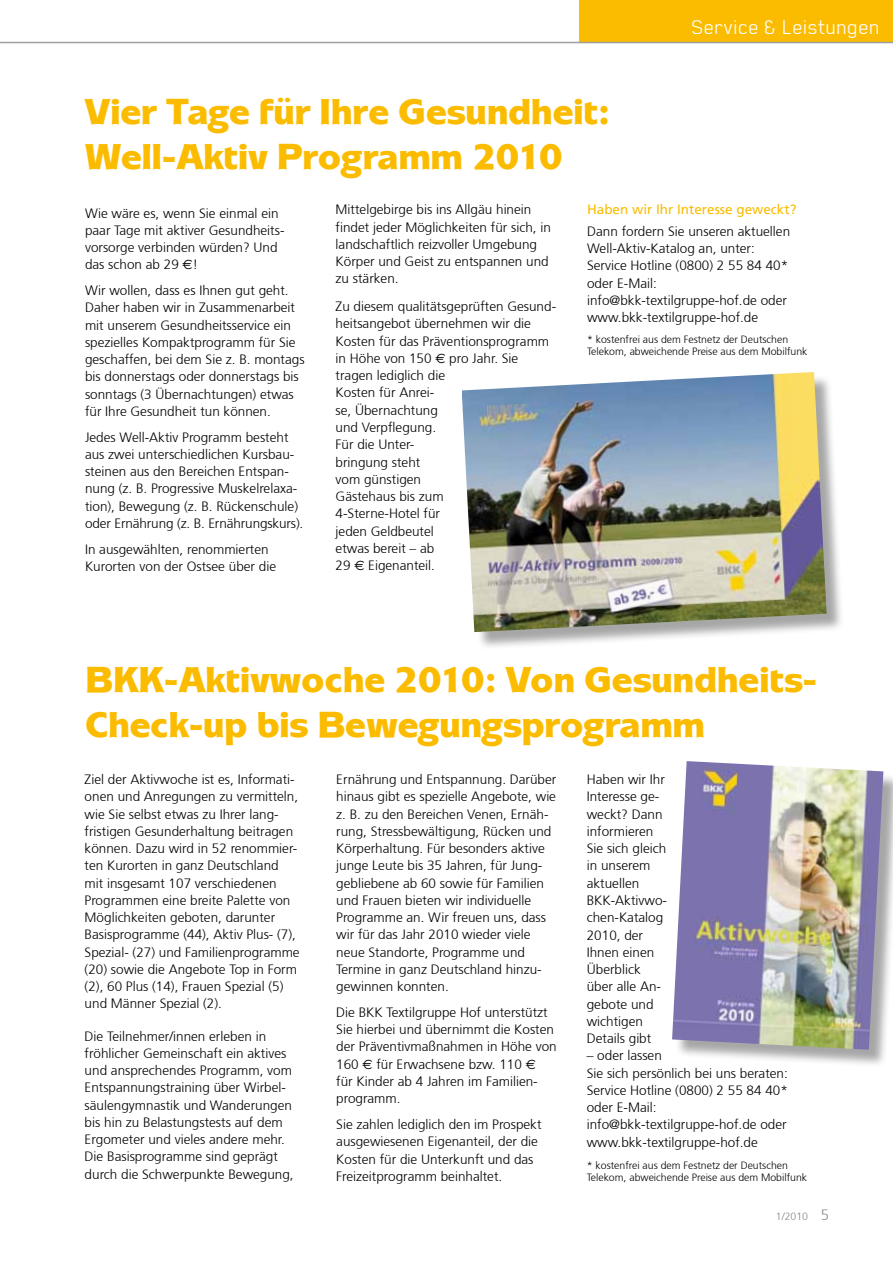
<style>
.page{position:relative;width:893px;height:1263px;background:#fff}
.page>*{position:absolute;margin:0;border:0;box-sizing:border-box;transform-origin:0 0}
.t1{font:900 37.5px/45px "Mixage EF";color:#fbbc00}
.t2{font:22.5px "Blender";color:#fff}
.t3{font:300 13.5px/17.2px "Frutiger 45";color:#000}
.t4{font:13.5px "Frutiger";color:#fbbc00}
.t5{font:300 10.5px/12px "Frutiger 45";color:#000}
.t6{font:300 10.5px "Frutiger 45";color:#87888a}
.s1{font-family:"Euro Sans";font-weight:400}
.s2{font-family:"Times New Roman";font-weight:400}
.s3{font-size:15px}
</style>
<div class="page">
<div style="left:579px;top:0;width:314px;height:42px;background:#fbbc00"></div>
<hr style="left:0;top:42px;width:893px;height:1px;background:#9c9e9f">
<div style="left:464px;top:374px;width:381px;height:276px;background:#000;opacity:.35"></div>
<img style="left:462px;top:372px;width:365px;height:260px">
<div style="left:674px;top:763px;width:219px;height:304px;background:#000;opacity:.35"></div>
<img style="left:672px;top:761px;width:211px;height:289px">
<h1 class="t1" style="left:85px;top:89px;width:527px">Vier Tage für Ihre Gesundheit:<br>Well-Aktiv Programm 2010</h1>
<h2 class="t2" style="left:692px;top:14px;width:190px">Service &amp; Leistungen</h2>
<p class="t3" style="left:85px;top:205px;width:201px">Wie wäre es, wenn Sie einmal ein paar Tage mit aktiver Gesundheits&shy;vorsorge verbinden würden? Und das schon ab 29 <span class="s1">E</span>!</p>
<p class="t3" style="left:85px;top:282px;width:221px">Wir wollen, dass es Ihnen gut geht.<br>Daher haben wir in Zusammenarbeit mit unserem Gesundheitsservice ein spezielles Kompaktprogramm für Sie geschaffen, bei dem Sie z. B. montags bis donnerstags oder donnerstags bis sonntags (3 Übernachtungen) etwas für Ihre Gesundheit tun können.</p>
<p class="t3" style="left:85px;top:429px;width:220px">Jedes Well-Aktiv Programm besteht aus zwei unterschiedlichen Kursbau&shy;steinen aus den Bereichen Entspan&shy;nung (z. B. Progressive Muskelrelaxa&shy;tion), Bewegung (z. B. Rückenschule) oder Ernährung (z. B. Ernährungskurs).</p>
<p class="t3" style="left:85px;top:541px;width:193px">In ausgewählten, renommierten<br>Kurorten von der Ostsee über die</p>
<p class="t3" style="left:336px;top:201px;width:217px">Mittelgebirge bis ins Allgäu hinein findet jeder Möglichkeiten für sich, in landschaftlich reizvoller Umgebung<br>Körper und Geist zu entspannen und zu stärken.</p>
<p class="t3" style="left:336px;top:298px;width:222px">Zu diesem qualitätsgeprüften Gesund&shy;heitsangebot übernehmen wir die<br>Kosten für das Präventionsprogramm in Höhe von 150 <span class="s1">E</span> pro Jahr. Sie tragen lediglich die<br>Kosten für Anrei-<br>se, Übernachtung<br>und Verpflegung.<br>Für die Unter-<br>bringung steht<br>vom günstigen<br>Gästehaus bis zum<br>4-Sterne-Hotel für<br>jeden Geldbeutel<br>etwas bereit – ab<br>29 <span class="s1">E</span> Eigenanteil.</p>
<p class="t4" style="left:587px;top:202px;width:211px">Haben wir Ihr Interesse geweckt?</p>
<p class="t3" style="left:587px;top:223px;width:205px">Dann fordern Sie unseren aktuellen<br>Well-Aktiv-Katalog an, unter:<br>Service Hotline (0800) 2 55 84 40* oder E-Mail: info@bkk-textilgruppe-hof.de oder www.bkk-textilgruppe-hof.de</p>
<p class="t5" style="left:587px;top:333px;width:222px">* kostenfrei aus dem Festnetz der Deutschen<br>Telekom, abweichende Preise aus dem Mobilfunk</p>
<h1 class="t1" style="left:86px;top:657px;width:733px">BKK-Aktivwoche 2010: Von Gesundheits-<br>Check-up bis Bewegungsprogramm</h1>
<p class="t3" style="left:85px;top:771px;width:217px">Ziel der Aktivwoche ist es, Informati&shy;onen und Anregungen zu vermitteln, wie Sie selbst etwas zu Ihrer lang&shy;fristigen Gesunderhaltung beitragen können. Dazu wird in 52 renommier&shy;ten Kurorten in ganz Deutschland mit insgesamt 107 verschiedenen Programmen eine breite Palette von Möglichkeiten geboten, darunter Basisprogramme (44), Aktiv Plus- (7), Spezial- (27) und Familienprogramme (20) sowie die Angebote Top in Form (2), 60 Plus (14), Frauen Spezial (5) und Männer Spezial (2).</p>
<p class="t3" style="left:85px;top:1027px;width:211px">Die Teilnehmer/innen erleben in fröhlicher Gemeinschaft ein aktives und ansprechendes Programm, vom Entspannungstraining über Wirbel&shy;säulengymnastik und Wanderungen bis hin zu Belastungstests auf dem Ergometer und vieles andere mehr.<br>Die Basisprogramme sind geprägt durch die Schwerpunkte Bewegung,</p>
<p class="t3" style="left:336px;top:771px;width:222px">Ernährung und Entspannung. Darüber hinaus gibt es spezielle Angebote, wie z. B. zu den Bereichen Venen, Ernäh&shy;rung, Stressbewältigung, Rücken und Körperhaltung. Für besonders aktive junge Leute bis 35 Jahren, für Jung&shy;gebliebene ab 60 sowie für Familien und Frauen bieten wir individuelle Programme an. Wir freuen uns, dass wir für das Jahr 2010 wieder viele neue Standorte, Programme und Termine in ganz Deutschland hinzu&shy;gewinnen konnten.</p>
<p class="t3" style="left:336px;top:1004px;width:222px">Die BKK Textilgruppe Hof unterstützt<br>Sie hierbei und übernimmt die Kosten der Präventivmaßnahmen in Höhe von<br>160 <span class="s1">E</span> für Erwachsene bzw. 110 <span class="s1">E<br></span>für Kinder ab 4 Jahren im Familien&shy;programm.</p>
<p class="t3" style="left:336px;top:1116px;width:207px">Sie zahlen lediglich den im Prospekt ausgewiesenen Eigenanteil, der die Kosten für die Unterkunft und das Freizeitprogramm beinhaltet.</p>
<p class="t3" style="left:587px;top:771px;width:82px">Haben wir Ihr<br>Interesse ge&shy;weckt? Dann informieren<br>Sie sich gleich in unserem aktuellen<br>BKK-Aktivwo&shy;chen-Katalog<br>2010, der<br>Ihnen einen<br>Überblick über alle An&shy;gebote und wichtigen<br>Details gibt</p>
<p class="t3" style="left:587px;top:1047px;width:203px"><span class="s2">–</span> oder lassen<br>Sie sich persönlich bei uns beraten:<br>Service Hotline (0800) 2 55 84 40* oder E-Mail: info@bkk-textilgruppe-hof.de oder www.bkk-textilgruppe-hof.de</p>
<p class="t5" style="left:587px;top:1159px;width:222px">* kostenfrei aus dem Festnetz der Deutschen<br>Telekom, abweichende Preise aus dem Mobilfunk</p>
<p class="t6" style="left:776px;top:1210px;width:55px">1/2010 <span class="s3">5</span></p>
</div>
